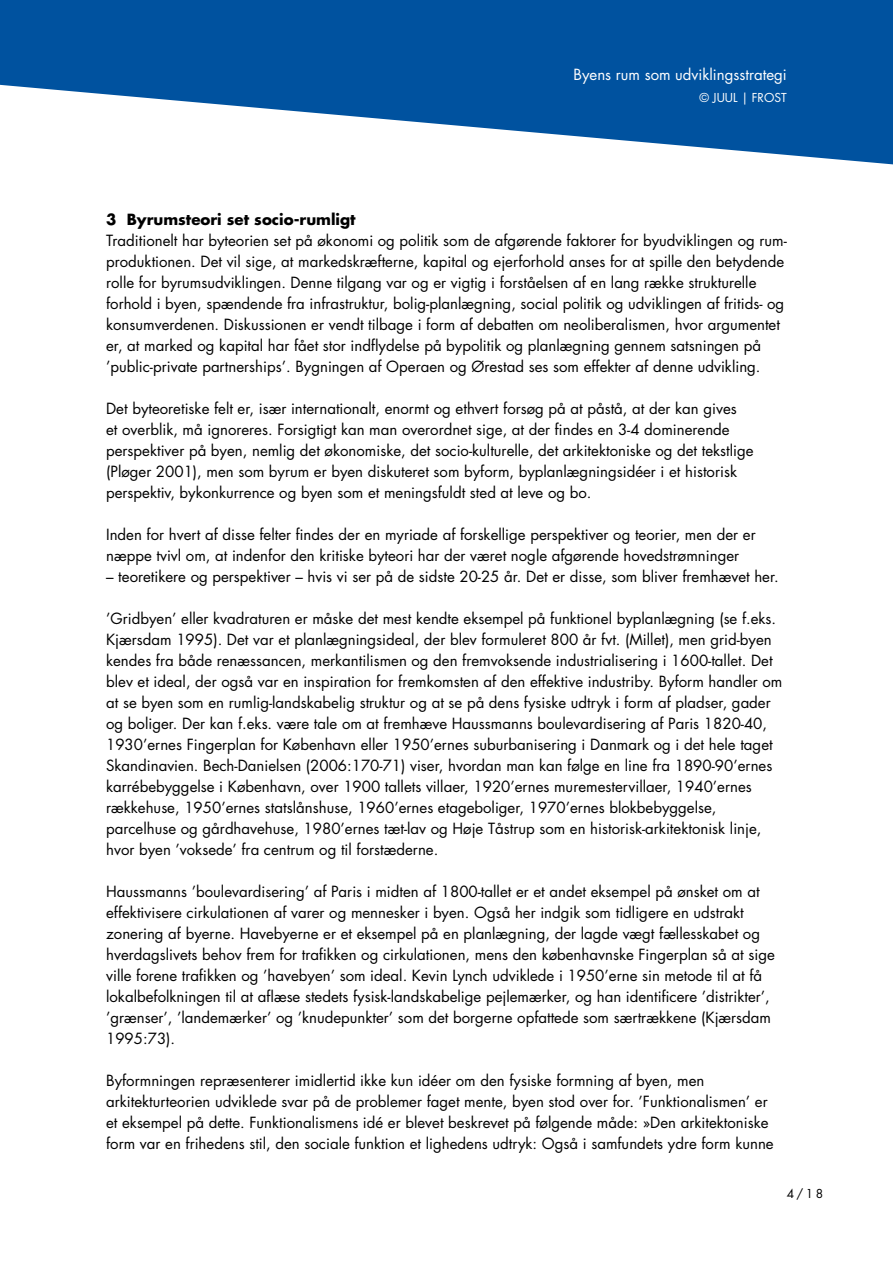
<style>
.page{position:relative;width:893px;height:1263px;background:#fff}
.page>*{position:absolute;margin:0;border:0;box-sizing:border-box;transform-origin:0 0}
.t1{font:15px/21px "Futura";color:#000}
.t2{font:15px "Futura";color:#fff}
.t3{font:700 15px "Futura";color:#000}
.t4{font:12px "Futura";color:#fff}
.t5{font:12px "Futura";color:#000}
</style>
<div class="page">
<svg style="left:0;top:0;width:892px;height:165px;fill:#00529f"></svg>
<p class="t2" style="left:573px;top:68px;width:215px">Byens rum som udviklingsstrategi</p>
<p class="t4" style="left:699px;top:92px;width:89px">© JUUL | FROST</p>
<p class="t3" style="left:106px;top:212px;width:251px">3 Byrumsteori set socio-rumligt</p>
<p class="t1" style="left:106px;top:231px;width:682px">Traditionelt har byteorien set på økonomi og politik som de afgørende faktorer for byudviklingen og rum&shy;produktionen. Det vil sige, at markedskræfterne, kapital og ejerforhold anses for at spille den betydende rolle for byrumsudviklingen. Denne tilgang var og er vigtig i forståelsen af en lang række strukturelle forhold i byen, spændende fra infrastruktur, bolig-planlægning, social politik og udviklingen af fritids- og konsumverdenen. Diskussionen er vendt tilbage i form af debatten om neoliberalismen, hvor argumentet er, at marked og kapital har fået stor indflydelse på bypolitik og planlægning gennem satsningen på ’public-private partnerships’. Bygningen af Operaen og Ørestad ses som effekter af denne udvikling.</p>
<p class="t1" style="left:106px;top:399px;width:649px">Det byteoretiske felt er, især internationalt, enormt og ethvert forsøg på at påstå, at der kan gives<br>et overblik, må ignoreres. Forsigtigt kan man overordnet sige, at der findes en 3-4 dominerende perspektiver på byen, nemlig det økonomiske, det socio-kulturelle, det arkitektoniske og det tekstlige (Pløger 2001), men som byrum er byen diskuteret som byform, byplanlægningsidéer i et historisk perspektiv, bykonkurrence og byen som et meningsfuldt sted at leve og bo.</p>
<p class="t1" style="left:106px;top:525px;width:651px">Inden for hvert af disse felter findes der en myriade af forskellige perspektiver og teorier, men der er næppe tvivl om, at indenfor den kritiske byteori har der været nogle afgørende hovedstrømninger</p>
<p class="t1" style="left:106px;top:567px;width:674px">– teoretikere og perspektiver – hvis vi ser på de sidste 20-25 år. Det er disse, som bliver fremhævet her.</p>
<p class="t1" style="left:106px;top:609px;width:677px">’Gridbyen’ eller kvadraturen er måske det mest kendte eksempel på funktionel byplanlægning (se f.eks.<br>Kjærsdam 1995). Det var et planlægningsideal, der blev formuleret 800 år fvt. (Millet), men grid-byen kendes fra både renæssancen, merkantilismen og den fremvoksende industrialisering i 1600-tallet. Det blev et ideal, der også var en inspiration for fremkomsten af den effektive industriby. Byform handler om at se byen som en rumlig-landskabelig struktur og at se på dens fysiske udtryk i form af pladser, gader og boliger. Der kan f.eks. være tale om at fremhæve Haussmanns boulevardisering af Paris 1820-40, 1930’ernes Fingerplan for København eller 1950’ernes suburbanisering i Danmark og i det hele taget Skandinavien. Bech-Danielsen (2006:170-71) viser, hvordan man kan følge en line fra 1890-90’ernes karrébebyggelse i København, over 1900 tallets villaer, 1920’ernes muremestervillaer, 1940’ernes rækkehuse, 1950’ernes statslånshuse, 1960’ernes etageboliger, 1970’ernes blokbebyggelse, parcelhuse og gårdhavehuse, 1980’ernes tæt-lav og Høje Tåstrup som en historisk-arkitektonisk linje, hvor byen ’voksede’ fra centrum og til forstæderne.</p>
<p class="t1" style="left:106px;top:882px;width:670px">Haussmanns ’boulevardisering’ af Paris i midten af 1800-tallet er et andet eksempel på ønsket om at effektivisere cirkulationen af varer og mennesker i byen. Også her indgik som tidligere en udstrakt zonering af byerne. Havebyerne er et eksempel på en planlægning, der lagde vægt fællesskabet og hverdagslivets behov frem for trafikken og cirkulationen, mens den københavnske Fingerplan så at sige ville forene trafikken og ’havebyen’ som ideal. Kevin Lynch udviklede i 1950’erne sin metode til at få lokalbefolkningen til at aflæse stedets fysisk-landskabelige pejlemærker, og han identificere ’distrikter’, ’grænser’, ’landemærker’ og ’knudepunkter’ som det borgerne opfattede som særtrækkene (Kjærsdam 1995:73).</p>
<p class="t1" style="left:106px;top:1071px;width:669px">Byformningen repræsenterer imidlertid ikke kun idéer om den fysiske formning af byen, men arkitekturteorien udviklede svar på de problemer faget mente, byen stod over for. ’Funktionalismen’ er et eksempel på dette. Funktionalismens idé er blevet beskrevet på følgende måde: »Den arkitektoniske form var en frihedens stil, den sociale funktion et lighedens udtryk: Også i samfundets ydre form kunne</p>
<p class="t5" style="left:786px;top:1188px;width:38px">4/18</p>
</div>
